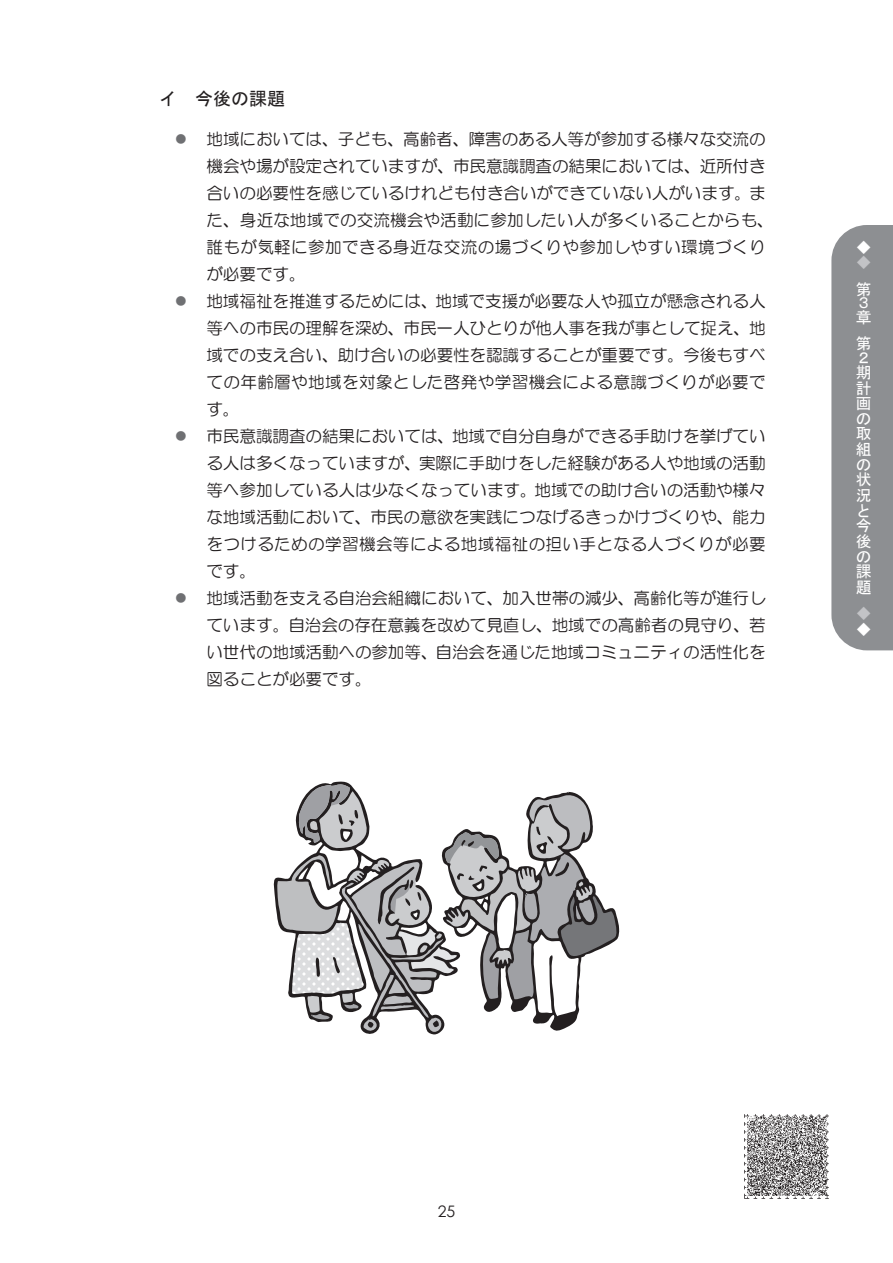
<style>
.page{position:relative;width:893px;height:1263px;background:#fff}
.page>*{position:absolute;margin:0;border:0;box-sizing:border-box;transform-origin:0 0}
.t1{font:18px "MS Gothic";color:#231f20}
.t2{font:16.5px/27px "HG Maru Gothic MPRO";color:#231f20;text-align:justify}
.t3{font:15.9px/15.6px "MS P Gothic";color:#fff}
.t4{font:15.9px "Century Gothic";color:#231f20}
.t5{font:15.9px "MS P Gothic";color:#c2c3c6}
.s1{color:#6f7073}
</style>
<div class="page">
<div style="left:831px;top:225px;width:62px;height:425px;background:#8d8f92"></div>
<img style="left:744px;top:1114px;width:85px;height:85px">
<svg style="left:277px;top:784px;width:342px;height:248px"></svg>
<p class="t1" style="left:159px;top:89px;width:127px">イ 今後の課題</p>
<p class="t2" style="left:206px;top:125px;width:569px;text-align:left;text-indent:-31px"><span class="s1">●</span> 地域においては、子ども、高齢者、障害のある人等が参加する様々な交流の機会や場が設定されていますが、市民意識調査の結果においては、近所付き合いの必要性を感じているけれども付き合いができていない人がいます。また、身近な地域での交流機会や活動に参加したい人が多くいることからも、誰もが気軽に参加できる身近な交流の場づくりや参加しやすい環境づくりが必要です。</p>
<p class="t2" style="left:206px;top:287px;width:561px;text-indent:-31px"><span class="s1">●</span> 地域福祉を推進するためには、地域で支援が必要な人や孤立が懸念される人等への市民の理解を深め、市民一人ひとりが他人事を我が事として捉え、地域での支え合い、助け合いの必要性を認識することが重要です。今後もすべての年齢層や地域を対象とした啓発や学習機会による意識づくりが必要です。</p>
<p class="t2" style="left:206px;top:422px;width:561px;text-indent:-31px"><span class="s1">●</span> 市民意識調査の結果においては、地域で自分自身ができる手助けを挙げている人は多くなっていますが、実際に手助けをした経験がある人や地域の活動等へ参加している人は少なくなっています。地域での助け合いの活動や様々な地域活動において、市民の意欲を実践につなげるきっかけづくりや、能力をつけるための学習機会等による地域福祉の担い手となる人づくりが必要です。</p>
<p class="t2" style="left:206px;top:584px;width:561px;text-indent:-31px"><span class="s1">●</span> 地域活動を支える自治会組織において、加入世帯の減少、高齢化等が進行しています。自治会の存在意義を改めて見直し、地域での高齢者の見守り、若い世代の地域活動への参加等、自治会を通じた地域コミュニティの活性化を図ることが必要です。</p>
<p class="t3" style="left:856px;top:239px;width:16px">◆</p>
<p class="t5" style="left:856px;top:255px;width:16px">◆</p>
<p class="t3" style="left:856px;top:281px;width:16px">第<br>３</p>
<p class="t3" style="left:856px;top:304px;width:16px;line-height:26.1px">章第</p>
<p class="t3" style="left:856px;top:353px;width:16px;line-height:12.6px">２期</p>
<p class="t3" style="left:856px;top:380px;width:16px;text-align:justify">計画の</p>
<p class="t3" style="left:856px;top:425px;width:16px;text-align:justify">取組の</p>
<p class="t3" style="left:856px;top:471px;width:16px">状況と今後の</p>
<p class="t3" style="left:856px;top:563px;width:17px">課題</p>
<p class="t5" style="left:856px;top:605px;width:16px">◆</p>
<p class="t3" style="left:856px;top:621px;width:16px">◆</p>
<p class="t4" style="left:438px;top:1200px;width:19px">25</p>
</div>
